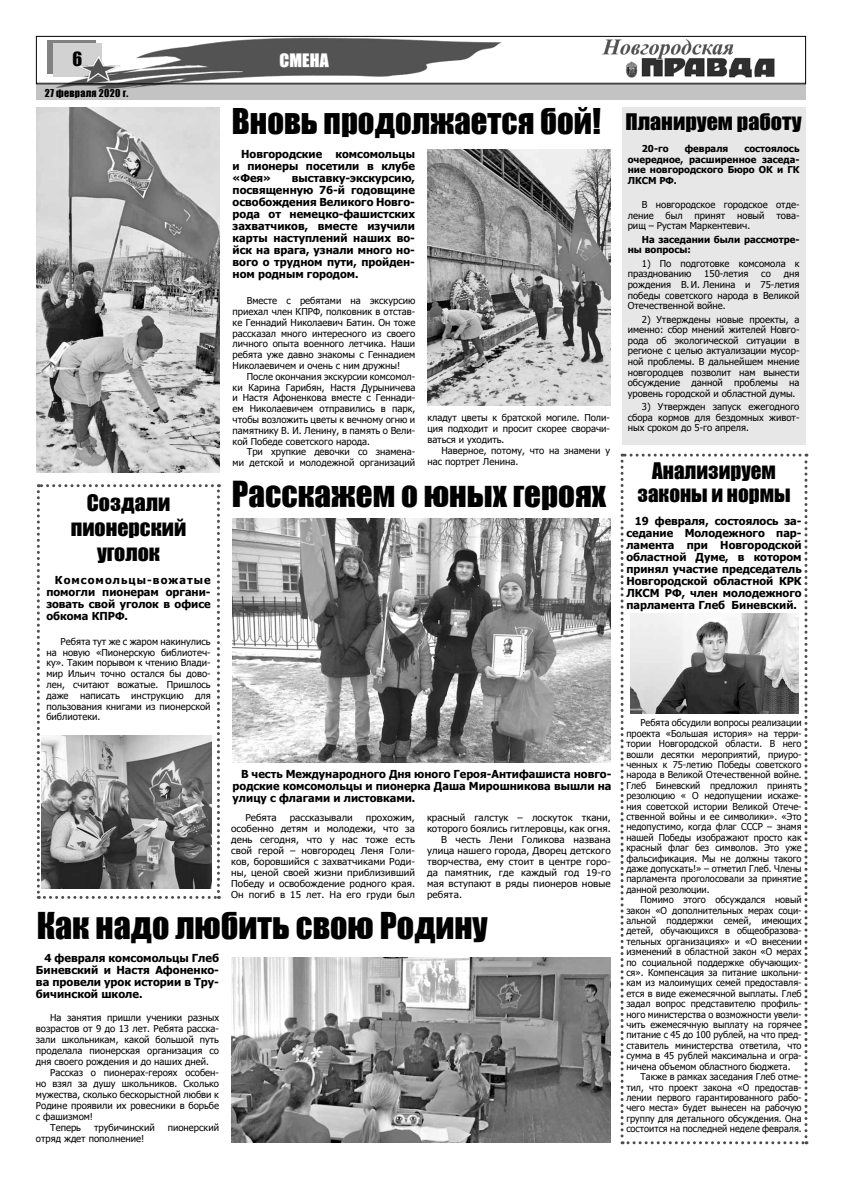
<style>
.page{position:relative;width:842px;height:1191px;background:#fff}
.page>*{position:absolute;margin:0;border:0;box-sizing:border-box;transform-origin:0 0}
.t1{font:34px "Impact";color:#000}
.t2{font:33px "Impact";color:#000}
.t3{font:32.7px "Impact";color:#000}
.t4{font:21px/23px "Impact";color:#000;text-align:center}
.t5{font:21px/25px "Impact";color:#000;text-align:center;scale:1.04 1}
.t6{font:21px "Impact";color:#000;scale:1.05 1}
.t7{font:18px "Impact";color:#000}
.t8{font:17px "Impact";letter-spacing:.01em;color:#fff;scale:1.04 1}
.t9{font:700 11px/12px "Tahoma";color:#000;text-align:justify}
.t10{font:10px "Impact";letter-spacing:.025em;color:#000}
.t11{font:9.5px/10.4px "Tahoma";color:#000;text-align:justify}
.t12{font:9.5px/11px "Tahoma";color:#000;text-align:justify;scale:1.04 1}
.t13{font:9.5px "Tahoma";color:#000;scale:1.05 1}
.t14{font:700 9.5px/10.7px "Tahoma";color:#000;text-align:justify}
</style>
<div class="page">
<img style="left:595px;top:35px;width:190px;height:43px">
<div style="left:37px;top:83px;width:769px;height:17px;background:#c3c3c3"></div>
<img style="left:35px;top:35px;width:513px;height:59px">
<div style="left:36px;top:36px;width:770px;height:48px;border:1px solid #000"></div>
<svg style="left:279px;top:44px;width:51px;height:25px"></svg>
<img style="left:233px;top:518px;width:378px;height:244px">
<img style="left:231px;top:957px;width:379px;height:185px">
<div style="left:622px;top:108px;width:183px;height:337px;background:#e7e7e7"></div>
<svg style="left:620px;top:453px;width:187px;height:691px"></svg>
<img style="left:630px;top:613px;width:168px;height:101px">
<svg style="left:37px;top:484px;width:183px;height:415px"></svg>
<img style="left:37px;top:108px;width:183px;height:364px">
<img style="left:427px;top:150px;width:184px;height:255px">
<h3 class="t7" style="left:73px;top:45px;width:11px">6</h3>
<p class="t10" style="left:45px;top:85px;width:85px">27 февраля 2020 г.</p>
<h3 class="t5" style="left:71px;top:490px;width:113px">Создали пионерский уголок</h3>
<p class="t9" style="left:46px;top:574px;width:166px;text-indent:9px">Комсомольцы-вожатые помогли пионерам органи&shy;зовать свой уголок в офисе обкома КПРФ.</p>
<p class="t11" style="left:46px;top:636px;width:166px;line-height:10.8px;text-indent:14px">Ребята тут же с жаром накинулись на новую «Пионерскую библиотеч&shy;ку». Таким порывом к чтению Влади&shy;мир Ильич точно остался бы дово&shy;лен, считают вожатые. Пришлось даже написать инструкцию для пользования книгами из пионерской библиотеки.</p>
<h3 class="t8" style="left:279px;top:47px;width:49px">смена</h3>
<h3 class="t3" style="left:232px;top:95px;width:371px">Вновь продолжается бой!</h3>
<p class="t9" style="left:233px;top:149px;width:184px;text-indent:9px">Новгородские комсомольцы и пионеры посетили в клубе «Фея»</p>
<p class="t9" style="left:233px;top:173px;width:184px;text-indent:59px">выставку-экскурсию, посвященную 76-й годовщине освобождения Великого Новго&shy;рода от немецко-фашистских захватчиков, вместе изучили карты наступлений наших во&shy;йск на врага, узнали много но&shy;вого о трудном пути, пройден&shy;ном родным городом.</p>
<p class="t11" style="left:233px;top:296px;width:184px;line-height:10.8px;text-indent:14px">Вместе с ребятами на экскурсию приехал член КПРФ, полковник в отстав&shy;ке Геннадий Николаевич Батин. Он тоже рассказал много интересного из своего личного опыта военного летчика. Наши ребята уже давно знакомы с Геннадием Николаевичем и очень с ним дружны!</p>
<p class="t11" style="left:233px;top:371px;width:184px;line-height:10.8px;text-indent:14px">После окончания экскурсии комсомол&shy;ки Карина Гарибян, Настя Дурыничева и Настя Афоненкова вместе с Геннади&shy;ем Николаевичем отправились в парк, чтобы возложить цветы к вечному огню и памятнику В. И. Ленину, в память о Вели&shy;кой Победе советского народа.</p>
<p class="t11" style="left:233px;top:447px;width:184px;line-height:10.8px;text-align:right">Три хрупкие девочки со знамена-<br>ми детской и молодежной организаций</p>
<p class="t11" style="left:427px;top:413px;width:184px;line-height:10.8px">кладут цветы к братской могиле. Поли&shy;ция подходит и просит скорее сворачи&shy;ваться и уходить.</p>
<p class="t11" style="left:427px;top:445px;width:184px;line-height:10.8px;text-indent:14px">Наверное, потому, что на знамени у нас портрет Ленина.</p>
<h2 class="t2" style="left:232px;top:469px;width:376px">Расскажем о юных героях</h2>
<p class="t9" style="left:233px;top:768px;width:380px;text-indent:9px">В честь Международного Дня юного Героя-Антифашиста новго&shy;родские комсомольцы и пионерка Даша Мирошникова вышли на улицу с флагами и листовками.</p>
<p class="t12" style="left:231px;top:812px;width:178px;text-indent:135px">прохожим, особенно детям и молодежи, что за день сегодня, что у нас тоже есть свой герой – новгородец Леня Голи&shy;ков, боровшийся с захватчиками Роди&shy;ны, ценой своей жизни приблизивший Победу и освобождение родного края.<br>Он погиб в 15 лет. На его груди был</p>
<p class="t12" style="left:427px;top:812px;width:178px">красный галстук – лоскуток ткани,</p>
<p class="t12" style="left:245px;top:812px;width:32px">Ребята</p>
<p class="t12" style="left:290px;top:812px;width:62px">рассказывали</p>
<p class="t12" style="left:427px;top:823px;width:178px">которого боялись гитлеровцы, как огня.</p>
<p class="t13" style="left:441px;top:833px;width:163px">В честь Лени Голикова названа</p>
<p class="t13" style="left:427px;top:844px;width:176px">улица нашего города, Дворец детского</p>
<p class="t13" style="left:427px;top:855px;width:176px">творчества, ему стоит в центре горо-</p>
<p class="t13" style="left:427px;top:866px;width:177px">да памятник, где каждый год 19-го</p>
<p class="t13" style="left:427px;top:877px;width:176px">мая вступают в ряды пионеров новые</p>
<p class="t13" style="left:427px;top:888px;width:35px">ребята.</p>
<h1 class="t1" style="left:37px;top:899px;width:452px">Как надо любить свою Родину</h1>
<p class="t9" style="left:36px;top:952px;width:185px;text-indent:9px">4 февраля комсомольцы Глеб Биневский и Настя Афоненко&shy;ва провели урок истории в Тру&shy;бичинской школе.</p>
<p class="t11" style="left:36px;top:1012px;width:185px;line-height:11px;text-indent:14px">На занятия пришли ученики разных возрастов от 9 до 13 лет. Ребята расска&shy;зали школьникам, какой большой путь проделала пионерская организация со дня своего рождения и до наших дней.</p>
<p class="t11" style="left:50px;top:1067px;width:170px">Рассказ о пионерах-героях особен-</p>
<p class="t11" style="left:36px;top:1078px;width:185px">но взял за душу школьников. Сколько</p>
<p class="t11" style="left:36px;top:1089px;width:185px">мужества, сколько бескорыстной любви к</p>
<p class="t11" style="left:36px;top:1100px;width:185px">Родине проявили их ровесники в борьбе</p>
<p class="t11" style="left:36px;top:1111px;width:59px">с фашизмом!</p>
<p class="t11" style="left:50px;top:1122px;width:32px">Теперь</p>
<p class="t11" style="left:94px;top:1122px;width:62px">трубичинский</p>
<p class="t11" style="left:168px;top:1122px;width:53px">пионерский</p>
<p class="t11" style="left:36px;top:1133px;width:110px">отряд ждет пополнение!</p>
<h3 class="t6" style="left:625px;top:106px;width:169px">Планируем работу</h3>
<p class="t14" style="left:642px;top:143px;width:28px">20-го</p>
<p class="t14" style="left:685px;top:143px;width:45px">февраля</p>
<p class="t14" style="left:628px;top:143px;width:173px;text-indent:117px">состоялось очередное, расширенное заседа&shy;ние новгородского Бюро ОК и ГК ЛКСМ РФ.</p>
<p class="t11" style="left:628px;top:200px;width:173px;text-indent:14px">В новгородское городское отде&shy;ление</p>
<p class="t11" style="left:665px;top:210px;width:100px">был принят новый</p>
<p class="t11" style="left:776px;top:210px;width:25px">това-</p>
<p class="t11" style="left:628px;top:221px;width:124px">рищ – Рустам Маркентевич.</p>
<p class="t14" style="left:628px;top:234px;width:173px;text-indent:14px">На заседании были рассмотре&shy;ны вопросы:</p>
<p class="t11" style="left:628px;top:258px;width:173px;text-indent:14px">1) По подготовке комсомола к празднованию</p>
<p class="t11" style="left:704px;top:269px;width:46px">150-летия</p>
<p class="t11" style="left:761px;top:269px;width:11px">со</p>
<p class="t11" style="left:628px;top:269px;width:173px;text-indent:156px">дня рождения В.И. Ленина и 75-летия победы советского народа в Великой Отечественной войне.</p>
<p class="t11" style="left:628px;top:314px;width:173px;text-indent:14px">2) Утверждены новые проекты, а именно: сбор мнений жителей Новго&shy;рода об экологической ситуации в регионе с целью актуализации мусор&shy;ной проблемы. В дальнейшем мнение новгородцев позволит нам вынести обсуждение данной проблемы на уровень городской и областной думы.</p>
<p class="t11" style="left:628px;top:402px;width:173px;text-indent:14px">3) Утвержден запуск ежегодного сбора кормов для бездомных живот&shy;ных сроком до 5-го апреля.</p>
<h3 class="t4" style="left:637px;top:459px;width:155px">Анализируем законы и нормы</h3>
<p class="t9" style="left:626px;top:515px;width:177px;text-indent:9px">19 февраля, состоялось за&shy;седание Молодежного пар&shy;ламента при Новгородской областной Думе, в котором принял участие председатель Новгородской областной КРК ЛКСМ РФ, член молодежного парламента Глеб Биневский.</p>
<p class="t11" style="left:626px;top:718px;width:177px;text-indent:14px">Ребята обсудили вопросы реализации проекта «Большая история» на терри&shy;тории Новгородской области. В него вошли десятки мероприятий, приуро&shy;ченных к 75-летию Победы советского народа в Великой Отечественной войне.<br>Глеб Биневский предложил принять резолюцию « О недопущении искаже&shy;ния советской истории Великой Отече&shy;ственной войны и ее символики». «Это недопустимо, когда флаг СССР – знамя нашей Победы изображают просто как красный флаг без символов. Это уже фальсификация. Мы не должны такого даже допускать!» – отметил Глеб. Члены парламента проголосовали за принятие данной резолюции.</p>
<p class="t11" style="left:626px;top:895px;width:177px;text-indent:14px">Помимо этого обсуждался новый закон «О дополнительных мерах соци&shy;альной поддержки семей, имеющих детей, обучающихся в общеобразова&shy;тельных организациях» и «О внесении изменений в областной закон «О мерах по социальной поддержке обучающих&shy;ся». Компенсация за питание школьни&shy;кам из малоимущих семей предоставля&shy;ется в виде ежемесячной выплаты. Глеб задал вопрос представителю профиль&shy;ного министерства о возможности увели&shy;чить ежемесячную выплату на горячее питание с 45 до 100 рублей, на что пред&shy;ставитель министерства ответила, что сумма в 45 рублей максимальна и огра&shy;ничена объемом областного бюджета.</p>
<p class="t11" style="left:626px;top:1072px;width:177px;text-indent:14px">Также в рамках заседания Глеб отме&shy;тил, что проект закона «О предостав&shy;лении первого гарантированного рабо&shy;чего места» будет вынесен на рабочую группу для детального обсуждения. Она состоится на последней неделе февраля.</p>
</div>
